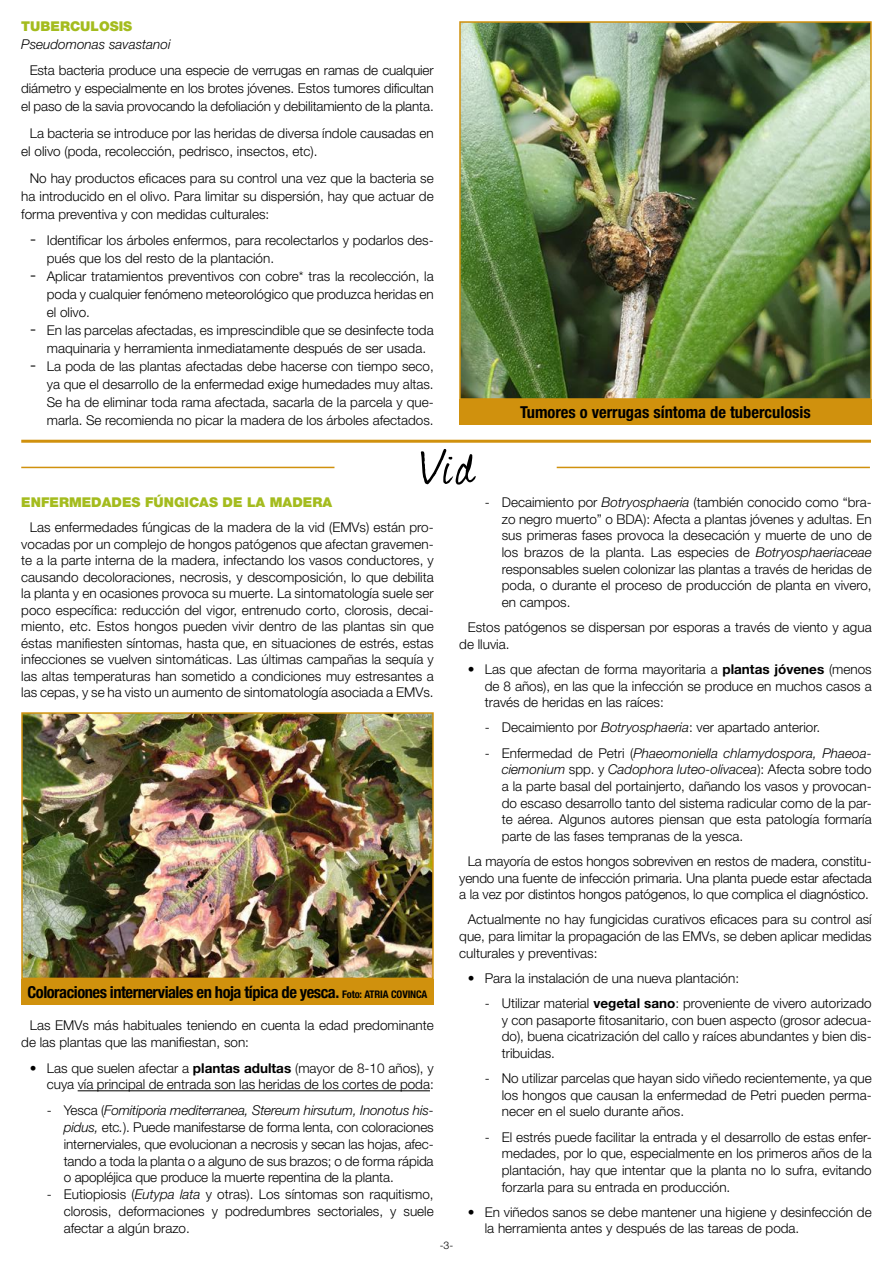
<style>
.page{position:relative;width:893px;height:1263px;background:#fff}
.page>*{position:absolute;margin:0;border:0;box-sizing:border-box;transform-origin:0 0}
.t1{font:60px "Journal";color:#000}
.t2{font:700 condensed 16.5px "Helvetica Neue LT Std";letter-spacing:-.03em;color:#000}
.t3{font:700 condensed 16.5px "Helvetica Neue LT Std";color:#000}
.t4{font:300 13.5px/16.6px "Helvetica Neue LT Std";color:#000;text-align:justify}
.t5{font:900 13.5px "Helvetica Neue LT Std";color:#a4bc1e}
.t6{font:italic 300 13.5px "Helvetica Neue LT Std";color:#000}
.t7{font:300 10.5px "Helvetica Neue LT Std";color:#000}
.s1{font-size:18px}
.s2{font-size:10.5px}
.s3{font-weight:700}
.s4{font-style:italic}
</style>
<div class="page">
<img style="left:462px;top:24px;width:407px;height:373px">
<div style="left:459px;top:21px;width:413px;height:379px;border:2px solid #d0910d"></div>
<img style="left:24px;top:715px;width:407px;height:261px">
<div style="left:21px;top:712px;width:413px;height:267px;border:2px solid #d0910d"></div>
<div style="left:459px;top:400px;width:413px;height:25px;background:#d0910d"></div>
<div style="left:21px;top:979px;width:413px;height:26px;background:#d0910d"></div>
<hr style="left:78px;top:1090px;width:352px;height:1px;background:#000">
<hr style="left:21px;top:440px;width:850px;height:3px;background:#d0910d">
<hr style="left:21px;top:467px;width:313px;height:1px;background:#d0910d">
<hr style="left:557px;top:467px;width:313px;height:1px;background:#d0910d">
<p class="t5" style="left:21px;top:18px;width:113px">TUBERCULOSIS</p>
<p class="t6" style="left:21px;top:36px;width:151px">Pseudomonas savastanoi</p>
<p class="t4" style="left:21px;top:61px;width:414px;line-height:18px;text-indent:9px">Esta bacteria produce una especie de verrugas en ramas de cualquier diámetro y especialmente en los brotes jóvenes. Estos tumores dificultan el paso de la savia provocando la defoliación y debilitamiento de la planta.</p>
<p class="t4" style="left:21px;top:124px;width:414px;line-height:18px;text-indent:9px">La bacteria se introduce por las heridas de diversa índole causadas en el olivo (poda, recolección, pedrisco, insectos, etc).</p>
<p class="t4" style="left:21px;top:168px;width:414px;line-height:18px;text-indent:9px">No hay productos eficaces para su control una vez que la bacteria se ha introducido en el olivo. Para limitar su dispersión, hay que actuar de forma preventiva y con medidas culturales:</p>
<p class="t4" style="left:47px;top:231px;width:388px;line-height:18px;text-indent:-17px"><span class="s1">-</span> Identificar los árboles enfermos, para recolectarlos y podarlos des&shy;pués que los del resto de la plantación.</p>
<p class="t4" style="left:47px;top:267px;width:388px;line-height:18px;text-indent:-17px"><span class="s1">-</span> Aplicar tratamientos preventivos con cobre* tras la recolección, la poda y cualquier fenómeno meteorológico que produzca heridas en el olivo.</p>
<p class="t4" style="left:47px;top:321px;width:388px;line-height:18px;text-indent:-17px"><span class="s1">-</span> En las parcelas afectadas, es imprescindible que se desinfecte toda maquinaria y herramienta inmediatamente después de ser usada.</p>
<p class="t4" style="left:47px;top:357px;width:388px;line-height:18px;text-indent:-17px"><span class="s1">-</span> La poda de las plantas afectadas debe hacerse con tiempo seco, ya que el desarrollo de la enfermedad exige humedades muy altas.<br>Se ha de eliminar toda rama afectada, sacarla de la parcela y que&shy;marla. Se recomienda no picar la madera de los árboles afectados.</p>
<h1 class="t1" style="left:419px;top:425px;width:56px">Vid</h1>
<p class="t3" style="left:520px;top:402px;width:292px">Tumores o verrugas síntoma de tuberculosis</p>
<p class="t5" style="left:21px;top:494px;width:312px">ENFERMEDADES FÚNGICAS DE LA MADERA</p>
<p class="t4" style="left:21px;top:519px;width:414px;text-indent:9px">Las enfermedades fúngicas de la madera de la vid (EMVs) están pro&shy;vocadas por un complejo de hongos patógenos que afectan gravemen&shy;te a la parte interna de la madera, infectando los vasos conductores, y causando decoloraciones, necrosis, y descomposición, lo que debilita la planta y en ocasiones provoca su muerte. La sintomatología suele ser poco específica: reducción del vigor, entrenudo corto, clorosis, decai&shy;miento, etc. Estos hongos pueden vivir dentro de las plantas sin que éstas manifiesten síntomas, hasta que, en situaciones de estrés, estas infecciones se vuelven sintomáticas. Las últimas campañas la sequía y las altas temperaturas han sometido a condiciones muy estresantes a las cepas, y se ha visto un aumento de sintomatología asociada a EMVs.</p>
<p class="t2" style="left:28px;top:982px;width:401px">Coloraciones internerviales en hoja típica de yesca. <span class="s2">Foto: ATRIA COVINCA</span></p>
<p class="t4" style="left:21px;top:1017px;width:414px;text-indent:9px">Las EMVs más habituales teniendo en cuenta la edad predominante de las plantas que las manifiestan, son:</p>
<p class="t4" style="left:30px;top:1059px;width:406px;text-align:right">• Las que suelen afectar a <span class="s3">plantas adultas</span> (mayor de 8-10 años), y cuya vía principal de entrada son las heridas de los cortes de poda:</p>
<p class="t4" style="left:64px;top:1101px;width:371px;text-indent:-17px">- Yesca (<span class="s4">Fomitiporia mediterranea, Stereum hirsutum, Inonotus his&shy;pidus,</span> etc<span class="s4">.</span>). Puede manifestarse de forma lenta, con coloraciones internerviales, que evolucionan a necrosis y secan las hojas, afec&shy;tando a toda la planta o a alguno de sus brazos; o de forma rápida o apopléjica que produce la muerte repentina de la planta.</p>
<p class="t4" style="left:64px;top:1186px;width:371px;text-indent:-17px">- Eutiopiosis (<span class="s4">Eutypa lata</span> y otras). Los síntomas son raquitismo, clorosis, deformaciones y podredumbres sectoriales, y suele afectar a algún brazo.</p>
<p class="t4" style="left:502px;top:494px;width:371px;text-indent:-17px">- Decaimiento por <span class="s4">Botryosphaeria</span> (también conocido como “bra&shy;zo negro muerto” o BDA): Afecta a plantas jóvenes y adultas. En sus primeras fases provoca la desecación y muerte de uno de los brazos de la planta. Las especies de <span class="s4">Botryosphaeriaceae </span>responsables suelen colonizar las plantas a través de heridas de poda, o durante el proceso de producción de planta en vivero, en campos.</p>
<p class="t4" style="left:459px;top:619px;width:414px;text-indent:9px">Estos patógenos se dispersan por esporas a través de viento y agua de lluvia.</p>
<p class="t4" style="left:485px;top:661px;width:388px;text-indent:-17px">• Las que afectan de forma mayoritaria a <span class="s3">plantas jóvenes</span> (menos de 8 años), en las que la infección se produce en muchos casos a través de heridas en las raíces:</p>
<p class="t4" style="left:485px;top:719px;width:337px">- Decaimiento por <span class="s4">Botryosphaeria</span>: ver apartado anterior.</p>
<p class="t4" style="left:502px;top:744px;width:371px;text-indent:-17px">- Enfermedad de Petri (<span class="s4">Phaeomoniella chlamydospora, Phaeoa&shy;ciemonium</span> spp. y <span class="s4">Cadophora luteo-olivacea</span>): Afecta sobre todo a la parte basal del portainjerto, dañando los vasos y provocan&shy;do escaso desarrollo tanto del sistema radicular como de la par&shy;te aérea. Algunos autores piensan que esta patología formaría parte de las fases tempranas de la yesca.</p>
<p class="t4" style="left:459px;top:852px;width:414px;text-indent:9px">La mayoría de estos hongos sobreviven en restos de madera, constitu&shy;yendo una fuente de infección primaria. Una planta puede estar afectada a la vez por distintos hongos patógenos, lo que complica el diagnóstico.</p>
<p class="t4" style="left:459px;top:911px;width:414px;text-indent:9px">Actualmente no hay fungicidas curativos eficaces para su control así que, para limitar la propagación de las EMVs, se deben aplicar medidas culturales y preventivas:</p>
<p class="t4" style="left:468px;top:969px;width:273px">• Para la instalación de una nueva plantación:</p>
<p class="t4" style="left:502px;top:995px;width:371px;text-indent:-17px">- Utilizar material <span class="s3">vegetal sano</span>: proveniente de vivero autorizado y con pasaporte fitosanitario, con buen aspecto (grosor adecua&shy;do), buena cicatrización del callo y raíces abundantes y bien dis&shy;tribuidas.</p>
<p class="t4" style="left:502px;top:1070px;width:371px;text-indent:-17px">- No utilizar parcelas que hayan sido viñedo recientemente, ya que los hongos que causan la enfermedad de Petri pueden perma&shy;necer en el suelo durante años.</p>
<p class="t4" style="left:502px;top:1128px;width:371px;text-indent:-17px">- El estrés puede facilitar la entrada y el desarrollo de estas enfer&shy;medades, por lo que, especialmente en los primeros años de la plantación, hay que intentar que la planta no lo sufra, evitando forzarla para su entrada en producción.</p>
<p class="t4" style="left:485px;top:1203px;width:388px;text-indent:-17px">• En viñedos sanos se debe mantener una higiene y desinfección de la herramienta antes y después de las tareas de poda.</p>
<p class="t7" style="left:440px;top:1239px;width:15px">-3-</p>
</div>
